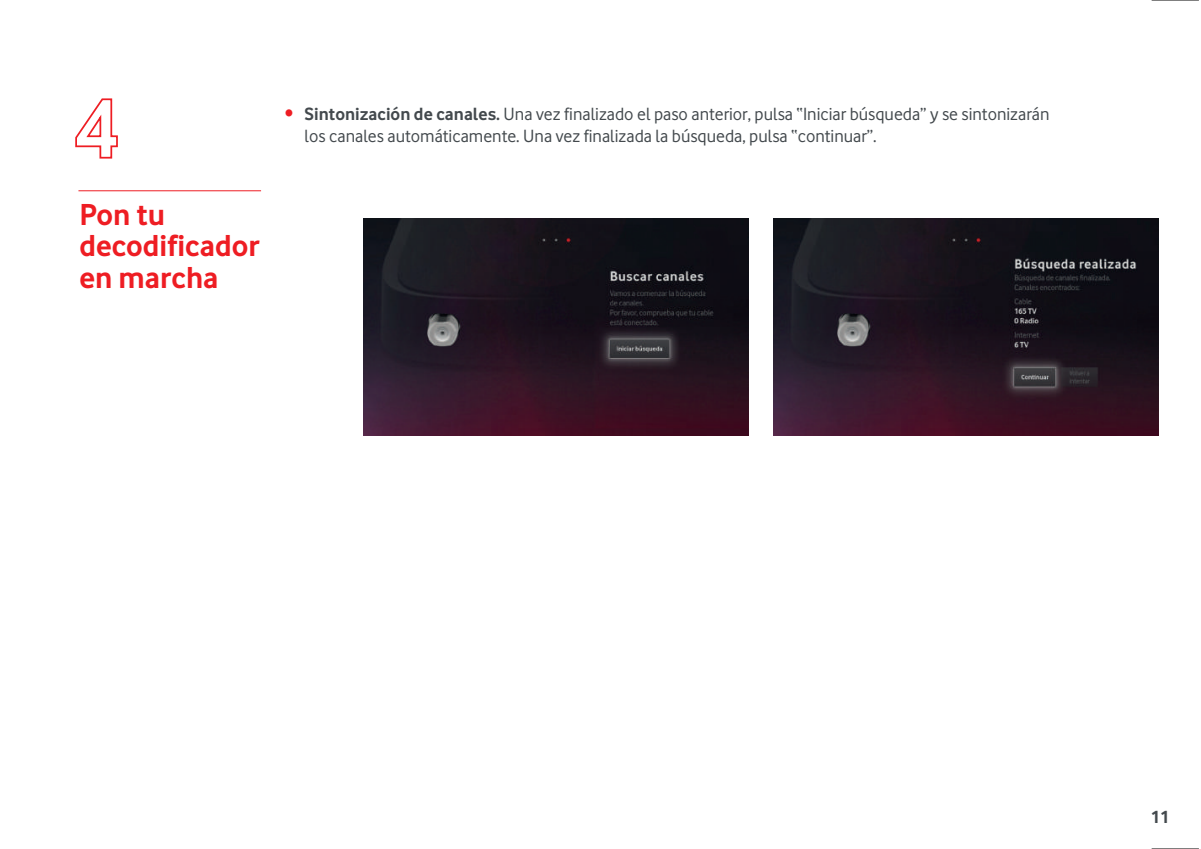
<style>
.page{position:relative;width:1201px;height:849px;background:#fff}
.page>*{position:absolute;margin:0;border:0;box-sizing:border-box;transform-origin:0 0}
.t1{font:700 31.5px/31.5px "Vodafone Rg";color:#ee1d23}
.t2{font:18.38px/22.1px "Vodafone Rg";color:#43494d}
.t3{font:700 18.38px "Vodafone Rg";color:#43494d}
.s1{color:#ee1d23}
.s2{font-weight:700}
</style>
<div class="page">
<hr style="left:1151px;top:0;width:47px;height:1px;background:#000">
<hr style="left:1151px;top:848px;width:47px;height:1px;background:#000">
<svg style="left:75px;top:98px;width:43px;height:61px"></svg>
<hr style="left:78px;top:190px;width:183px;height:1px;background:#ee1d23">
<img style="left:364px;top:219px;width:384px;height:216px">
<img style="left:773px;top:219px;width:385px;height:216px">
<h1 class="t1" style="left:79px;top:198px;width:182px">Pon tu decodificador en marcha</h1>
<p class="t2" style="left:305px;top:103px;width:746px;text-indent:-20px"><span class="s1">•</span> <span class="s2">Sintonización de canales.</span> Una vez finalizado el paso anterior, pulsa “Iniciar búsqueda” y se sintonizarán los canales automáticamente. Una vez finalizada la búsqueda, pulsa “continuar”.</p>
<p class="t3" style="left:1150px;top:805px;width:20px">11</p>
</div>
